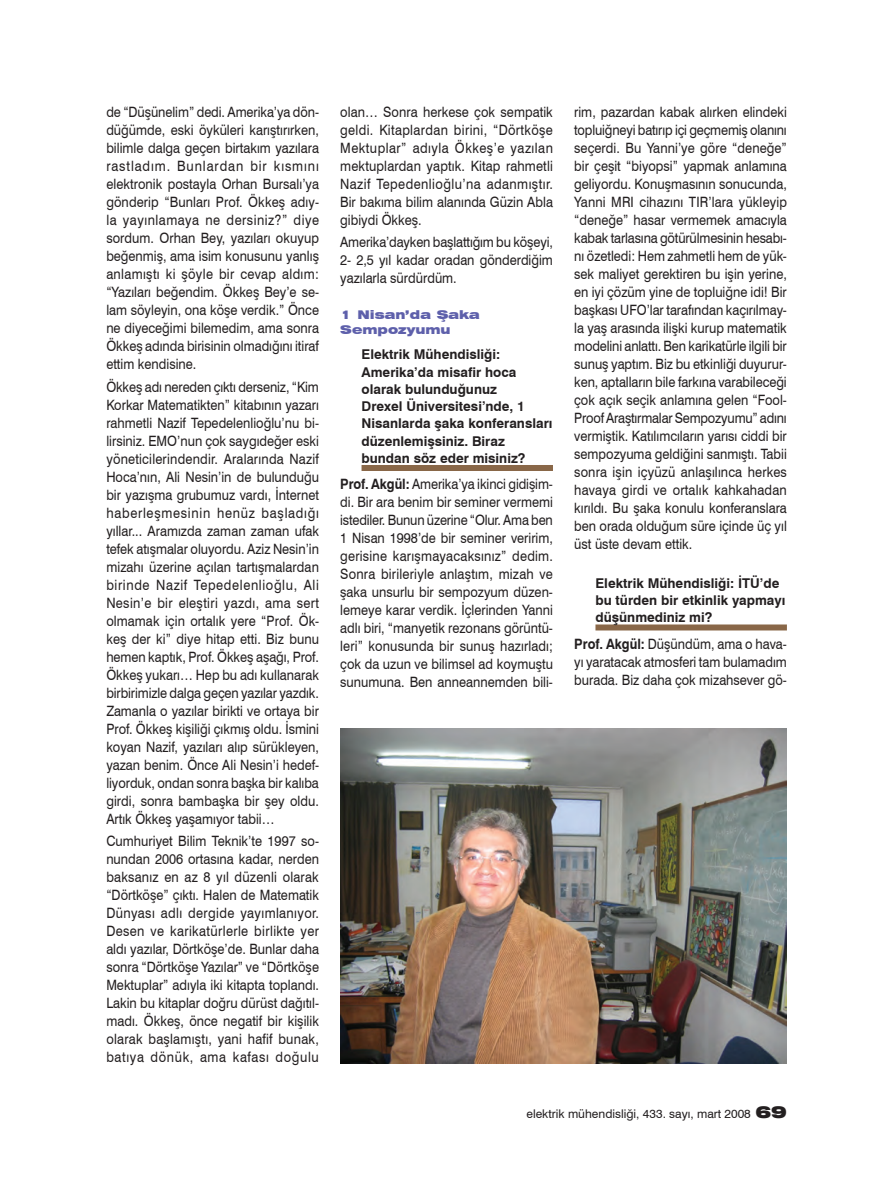
<style>
.page{position:relative;width:872px;height:1191px;background:#fff}
.page>*{position:absolute;margin:0;border:0;box-sizing:border-box;transform-origin:0 0}
.Paragraph_Style_Body{font:14.25px/18px "Swiss 721 BT";color:#231f20;text-align:justify;scale:.9 1}
.Paragraph_Style_Subhead1{font:700 13.5px/17.2px "Swiss 721 BT";color:#231f20}
.t1{font:12px "Swiss 721 BT";color:#231f20}
.Paragraph_Style_Subhead2{font:900 expanded 12px/14.4px "Swiss 721 BT";color:#5e60ab}
.s1{font-weight:700}
.s2{font-weight:900;font-stretch:expanded;font-size:16.5px}
</style>
<div class="page">
<div style="left:361px;top:465px;width:192px;height:6px;background:#896748"></div>
<div style="left:595px;top:624px;width:192px;height:6px;background:#896748"></div>
<img style="left:340px;top:728px;width:447px;height:335px">
<p class="Paragraph_Style_Body" style="left:106px;top:103px;width:238px">de “Düşünelim” dedi. Amerika’ya dön&shy;düğümde, eski öyküleri karıştırırken, bilimle dalga geçen birtakım yazılara rastladım. Bunlardan bir kısmını elektronik postayla Orhan Bursalı’ya gönderip “Bunları Prof. Ökkeş adıy&shy;la yayınlamaya ne dersiniz?” diye sordum. Orhan Bey, yazıları okuyup beğenmiş, ama isim konusunu yanlış anlamıştı ki şöyle bir cevap aldım: “Yazıları beğendim. Ökkeş Bey’e se&shy;lam söyleyin, ona köşe verdik.” Önce ne diyeceğimi bilemedim, ama sonra Ökkeş adında birisinin olmadığını itiraf ettim kendisine.</p>
<p class="Paragraph_Style_Body" style="left:106px;top:377px;width:238px">Ökkeş adı nereden çıktı derseniz, “Kim Korkar Matematikten” kitabının yazarı rahmetli Nazif Tepedelenlioğlu’nu bi&shy;lirsiniz. EMO’nun çok saygıdeğer eski yöneticilerindendir. Aralarında Nazif Hoca’nın, Ali Nesin’in de bulunduğu bir yazışma grubumuz vardı, İnternet haberleşmesinin henüz başladığı yıllar... Aramızda zaman zaman ufak tefek atışmalar oluyordu. Aziz Nesin’in mizahı üzerine açılan tartışmalardan birinde Nazif Tepedelenlioğlu, Ali Nesin’e bir eleştiri yazdı, ama sert olmamak için ortalık yere “Prof. Ök&shy;keş der ki” diye hitap etti. Biz bunu hemen kaptık, Prof. Ökkeş aşağı, Prof.<br>Ökkeş yukarı… Hep bu adı kullanarak birbirimizle dalga geçen yazılar yazdık.<br>Zamanla o yazılar birikti ve ortaya bir Prof. Ökkeş kişiliği çıkmış oldu. İsmini koyan Nazif, yazıları alıp sürükleyen, yazan benim. Önce Ali Nesin’i hedef&shy;liyorduk, ondan sonra başka bir kalıba girdi, sonra bambaşka bir şey oldu.<br>Artık Ökkeş yaşamıyor tabii…</p>
<p class="Paragraph_Style_Body" style="left:106px;top:831px;width:238px">Cumhuriyet Bilim Teknik’te 1997 so&shy;nundan 2006 ortasına kadar, nerden baksanız en az 8 yıl düzenli olarak “Dörtköşe” çıktı. Halen de Matematik Dünyası adlı dergide yayımlanıyor.<br>Desen ve karikatürlerle birlikte yer aldı yazılar, Dörtköşe’de. Bunlar daha sonra “Dörtköşe Yazılar” ve “Dörtköşe Mektuplar” adıyla iki kitapta toplandı.<br>Lakin bu kitaplar doğru dürüst dağıtıl&shy;madı. Ökkeş, önce negatif bir kişilik olarak başlamıştı, yani hafif bunak, batıya dönük, ama kafası doğulu</p>
<p class="Paragraph_Style_Body" style="left:340px;top:103px;width:238px">olan… Sonra herkese çok sempatik geldi. Kitaplardan birini, “Dörtköşe Mektuplar” adıyla Ökkeş’e yazılan mektuplardan yaptık. Kitap rahmetli Nazif Tepedenlioğlu’na adanmıştır.<br>Bir bakıma bilim alanında Güzin Abla gibiydi Ökkeş.</p>
<p class="Paragraph_Style_Body" style="left:340px;top:233px;width:238px">Amerika’dayken başlattığım bu köşeyi, 2- 2,5 yıl kadar oradan gönderdiğim yazılarla sürdürdüm.</p>
<p class="Paragraph_Style_Subhead2" style="left:340px;top:307px;width:141px">1 Nisan’da Şaka<br>Sempozyumu</p>
<p class="Paragraph_Style_Subhead1" style="left:361px;top:346px;width:192px">Elektrik Mühendisliği:<br>Amerika’da misafir hoca olarak bulunduğunuz<br>Drexel Üniversitesi’nde, 1<br>Nisanlarda şaka konferansları düzenlemişsiniz. Biraz bundan söz eder misiniz?</p>
<p class="Paragraph_Style_Body" style="left:340px;top:475px;width:238px"><span class="s1">Prof. Akgül:</span> Amerika’ya ikinci gidişim&shy;di. Bir ara benim bir seminer vermemi istediler. Bunun üzerine “Olur. Ama ben 1 Nisan 1998’de bir seminer veririm, gerisine karışmayacaksınız” dedim.<br>Sonra birileriyle anlaştım, mizah ve şaka unsurlu bir sempozyum düzen&shy;lemeye karar verdik. İçlerinden Yanni adlı biri, “manyetik rezonans görüntü&shy;leri” konusunda bir sunuş hazırladı; çok da uzun ve bilimsel ad koymuştu sunumuna. Ben anneannemden bili-</p>
<p class="Paragraph_Style_Body" style="left:574px;top:103px;width:238px">rim, pazardan kabak alırken elindeki topluiğneyi batırıp içi geçmemiş olanını seçerdi. Bu Yanni’ye göre “deneğe” bir çeşit “biyopsi” yapmak anlamına geliyordu. Konuşmasının sonucunda, Yanni MRI cihazını TIR’lara yükleyip “deneğe” hasar vermemek amacıyla kabak tarlasına götürülmesinin hesabı&shy;nı özetledi: Hem zahmetli hem de yük&shy;sek maliyet gerektiren bu işin yerine, en iyi çözüm yine de topluiğne idi! Bir başkası UFO’lar tarafından kaçırılmay&shy;la yaş arasında ilişki kurup matematik modelini anlattı. Ben karikatürle ilgili bir sunuş yaptım. Biz bu etkinliği duyurur&shy;ken, aptalların bile farkına varabileceği çok açık seçik anlamına gelen “Fool-Proof Araştırmalar Sempozyumu” adını vermiştik. Katılımcıların yarısı ciddi bir sempozyuma geldiğini sanmıştı. Tabii sonra işin içyüzü anlaşılınca herkes havaya girdi ve ortalık kahkahadan kırıldı. Bu şaka konulu konferanslara ben orada olduğum süre içinde üç yıl üst üste devam ettik.</p>
<p class="Paragraph_Style_Subhead1" style="left:595px;top:574px;width:191px">Elektrik Mühendisliği: İTÜ’de bu türden bir etkinlik yapmayı düşünmediniz mi?</p>
<p class="Paragraph_Style_Body" style="left:574px;top:634px;width:238px"><span class="s1">Prof. Akgül:</span> Düşündüm, ama o hava&shy;yı yaratacak atmosferi tam bulamadım burada. Biz daha çok mizahsever gö-</p>
<p class="t1" style="left:526px;top:1106px;width:262px">elektrik mühendisliği, 433. sayı, mart 2008 <span class="s2">69</span></p>
</div>
